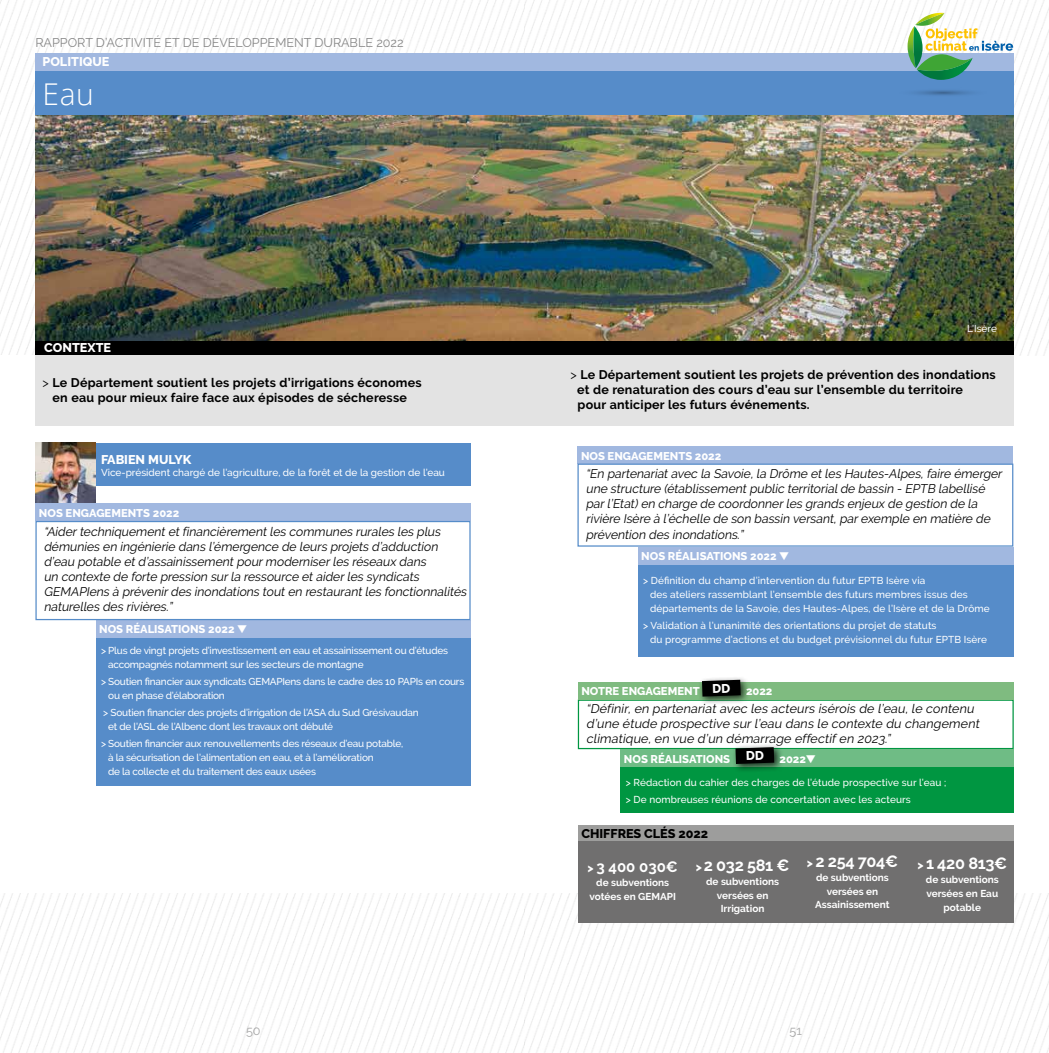
<style>
.page{position:relative;width:1049px;height:1053px;background:#fff}
.page>*{position:absolute;margin:0;border:0;box-sizing:border-box;transform-origin:0 0}
.t1{font:300 30px "Open Sans";color:#fff}
.t2{font:700 16.25px "Raleway";letter-spacing:-.02em;color:#fff}
.t3{font:700 15px "Raleway";color:#fff}
.t4{font:700 12.62px/13.8px "Raleway";color:#000}
.t5{font:12.62px "Raleway";color:#878787}
.t6{font:800 12.62px "Raleway";color:#fff}
.t7{font:800 12.62px "Raleway";color:#000}
.t8{font:italic 12.5px/15px "Raleway";color:#000}
.t9{font:700 12.5px/15px "Raleway";letter-spacing:.02em;color:#000;text-align:center}
.t10{font:800 11.25px "Raleway";color:#fff}
.t11{font:500 10px/13.8px "Raleway";letter-spacing:-.01em;color:#fff}
.t12{font:500 10px/13.8px "Raleway";letter-spacing:.01em;color:#fff}
.t13{font:700 10px/13.8px "Raleway";color:#fff;text-align:center}
.s1{font-weight:400}
.s2{font-weight:800;font-size:11.88px}
</style>
<div class="page">
<img style="left:0;top:0;width:1049px;height:355px">
<div style="left:638px;top:564px;width:375px;height:93px;background:#568cc9"></div>
<div style="left:577px;top:446px;width:436px;height:17px;background:#a1b8e0"></div>
<div style="left:638px;top:546px;width:375px;height:18px;background:#a1b8e0"></div>
<div style="left:578px;top:824px;width:436px;height:17px;background:#9d9d9c"></div>
<div style="left:578px;top:841px;width:436px;height:82px;background:#706f6f"></div>
<div style="left:35px;top:53px;width:978px;height:18px;background:#a1b8e0"></div>
<div style="left:35px;top:71px;width:978px;height:45px;background:#568cc9"></div>
<div style="left:35px;top:355px;width:978px;height:70px;background:#e3e3e3"></div>
<div style="left:35px;top:340px;width:978px;height:15px;background:#000"></div>
<img style="left:35px;top:115px;width:978px;height:226px">
<div style="left:578px;top:699px;width:436px;height:50px;border:1px solid #009641"></div>
<div style="left:620px;top:766px;width:394px;height:47px;background:#009641"></div>
<div style="left:578px;top:681px;width:436px;height:18px;background:#7fbb80"></div>
<div style="left:698px;top:675px;width:52px;height:30px;background:#000;opacity:.75"></div>
<div style="left:620px;top:749px;width:394px;height:17px;background:#6fbc85"></div>
<div style="left:731px;top:743px;width:52px;height:29px;background:#000;opacity:.75"></div>
<svg style="left:907px;top:13px;width:106px;height:67px"></svg>
<svg style="left:1013px;top:85px;width:11px;height:14px"></svg>
<div style="left:577px;top:463px;width:436px;height:83px;border:1px solid #568cc9"></div>
<img style="left:35px;top:443px;width:61px;height:60px">
<div style="left:96px;top:443px;width:375px;height:42px;background:#568cc9"></div>
<div style="left:96px;top:638px;width:375px;height:147px;background:#568cc9"></div>
<div style="left:35px;top:503px;width:436px;height:18px;background:#a1b8e0"></div>
<div style="left:96px;top:620px;width:375px;height:18px;background:#a1b8e0"></div>
<div style="left:35px;top:521px;width:436px;height:99px;border:1px solid #568cc9"></div>
<svg style="left:702px;top:679px;width:39px;height:17px"></svg>
<svg style="left:735px;top:747px;width:39px;height:17px"></svg>
<p class="t5" style="left:35px;top:36px;width:370px">RAPPORT D’ACTIVITÉ ET DE DÉVELOPPEMENT DURABLE 2022</p>
<p class="t6" style="left:43px;top:55px;width:68px">POLITIQUE</p>
<h1 class="t1" style="left:43px;top:73px;width:53px">Eau</h1>
<p class="t6" style="left:44px;top:341px;width:68px">CONTEXTE</p>
<p class="t11" style="left:967px;top:321px;width:31px">L’Isère</p>
<p class="t9" style="left:43px;top:375px;width:381px"><span class="s1">&gt;</span> Le Département soutient les projets d’irrigations économes en eau pour mieux faire face aux épisodes de sécheresse</p>
<p class="t9" style="left:577px;top:367px;width:420px;text-align:left;text-indent:-7px"><span class="s1">&gt;</span> Le Département soutient les projets de prévention des inondations et de renaturation des cours d’eau sur l’ensemble du territoire<br>pour anticiper les futurs événements.</p>
<p class="t4" style="left:57px;top:382px;width:421px">département dans son rôle d’accompagnement des personnes âgées en lui confiant de nouvelles missi</p>
<p class="t6" style="left:101px;top:452px;width:92px">FABIEN MULYK</p>
<p class="t11" style="left:101px;top:465px;width:345px">Vice-président chargé de l’agriculture, de la forêt et de la gestion de l’eau</p>
<p class="t10" style="left:39px;top:507px;width:142px">NOS ENGAGEMENTS 2022</p>
<p class="t8" style="left:44px;top:524px;width:427px">“Aider techniquement et financièrement les communes rurales les plus démunies en ingénierie dans l’émergence de leurs projets d’adduction d’eau potable et d’assainissement pour moderniser les réseaux dans<br>un contexte de forte pression sur la ressource et aider les syndicats GEMAPIens à prévenir des inondations tout en restaurant les fonctionnalités naturelles des rivières.”</p>
<p class="t10" style="left:99px;top:622px;width:150px">NOS RÉALISATIONS 2022 ▼</p>
<p class="t11" style="left:108px;top:643px;width:341px;text-indent:-7px">&gt; Plus de vingt projets d’investissement en eau et assainissement ou d’études accompagnés notamment sur les secteurs de montagne</p>
<p class="t11" style="left:108px;top:674px;width:358px;text-indent:-7px">&gt; Soutien financier aux syndicats GEMAPIens dans le cadre des 10 PAPIs en cours ou en phase d’élaboration</p>
<p class="t11" style="left:108px;top:705px;width:312px;text-indent:-5px">&gt; Soutien financier des projets d’irrigation de l’ASA du Sud Grésivaudan et de l’ASL de l’Albenc dont les travaux ont débuté</p>
<p class="t11" style="left:108px;top:736px;width:297px;text-indent:-7px">&gt; Soutien financier aux renouvellements des réseaux d’eau potable, à la sécurisation de l’alimentation en eau, et à l’amélioration<br>de la collecte et du traitement des eaux usées</p>
<p class="t10" style="left:581px;top:449px;width:142px">NOS ENGAGEMENTS 2022</p>
<p class="t8" style="left:586px;top:466px;width:420px">“En partenariat avec la Savoie, la Drôme et les Hautes-Alpes, faire émerger une structure (établissement public territorial de bassin - EPTB labellisé par l’Etat) en charge de coordonner les grands enjeux de gestion de la rivière Isère à l’échelle de son bassin versant, par exemple en matière de prévention des inondations.”</p>
<p class="t10" style="left:641px;top:549px;width:150px">NOS RÉALISATIONS 2022 ▼</p>
<p class="t12" style="left:650px;top:573px;width:341px;text-indent:-7px">&gt; Définition du champ d’intervention du futur EPTB Isère via<br>des ateliers rassemblant l’ensemble des futurs membres issus des départements de la Savoie, des Hautes-Alpes, de l’Isère et de la Drôme</p>
<p class="t12" style="left:650px;top:618px;width:338px;text-indent:-7px">&gt; Validation à l’unanimité des orientations du projet de statuts<br>du programme d’actions et du budget prévisionnel du futur EPTB Isère</p>
<p class="t10" style="left:581px;top:685px;width:120px">NOTRE ENGAGEMENT</p>
<p class="t10" style="left:746px;top:685px;width:28px">2022</p>
<p class="t8" style="left:586px;top:700px;width:397px">“Définir, en partenariat avec les acteurs isérois de l’eau, le contenu d’une étude prospective sur l’eau dans le contexte du changement climatique, en vue d’un démarrage effectif en 2023.”</p>
<p class="t12" style="left:626px;top:773px;width:322px;line-height:17.2px">&gt; Rédaction du cahier des charges de l’étude prospective sur l’eau ; &gt; De nombreuses réunions de concertation avec les acteurs</p>
<p class="t10" style="left:624px;top:752px;width:108px">NOS RÉALISATIONS</p>
<p class="t10" style="left:779px;top:752px;width:38px">2022▼</p>
<p class="t7" style="left:581px;top:826px;width:128px">CHIFFRES CLÉS 2022</p>
<p class="t3" style="left:588px;top:858px;width:92px"><span class="s2">&gt;</span> 3 400 030€</p>
<p class="t13" style="left:589px;top:875px;width:88px">de subventions votées en GEMAPI</p>
<h2 class="t2" style="left:696px;top:855px;width:95px"><span class="s2">&gt;</span> 2 032 581 €</h2>
<p class="t13" style="left:706px;top:874px;width:74px">de subventions versées en<br>Irrigation</p>
<h2 class="t2" style="left:807px;top:852px;width:93px"><span class="s2">&gt;</span> 2 254 704€</h2>
<p class="t13" style="left:815px;top:870px;width:76px">de subventions versées en<br>Assainissement</p>
<h2 class="t2" style="left:917px;top:854px;width:91px"><span class="s2">&gt;</span> 1 420 813€</h2>
<p class="t13" style="left:926px;top:872px;width:74px">de subventions versées en Eau potable</p>
<p class="t5" style="left:246px;top:1022px;width:16px">50</p>
<p class="t5" style="left:789px;top:1022px;width:14px">51</p>
</div>
